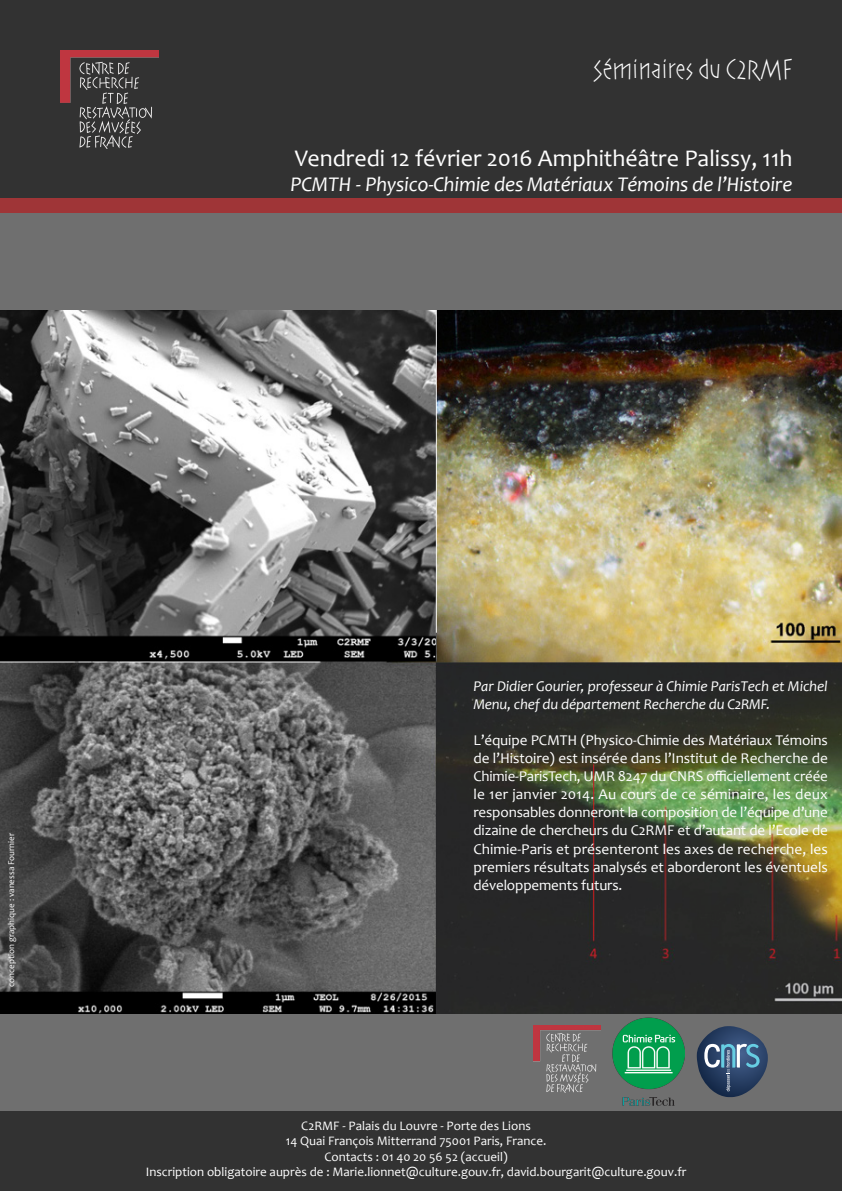
<style>
.page{position:relative;width:842px;height:1191px;background:#6f6f6f}
.page>*{position:absolute;margin:0;border:0;box-sizing:border-box;transform-origin:0 0}
.t1{font:28px "Helenis";color:#fff}
.t2{font:24px "Candara";color:#fff}
.t3{font:italic 21px "Candara";letter-spacing:-.01em;color:#fff}
.t4{font:15px/18px "Candara";letter-spacing:-.005em;color:#fff;text-align:justify}
.t5{font:italic 15px/18px "Candara";letter-spacing:-.005em;color:#fff}
.t6{font:13px "Candara";color:#fff}
.t7{font:9px "Candara";color:#fff}
</style>
<div class="page">
<img style="left:0;top:311px;width:842px;height:702px">
<div style="left:0;top:0;width:842px;height:212px;background:#323232"></div>
<div style="left:0;top:198px;width:842px;height:15px;background:#9f3537"></div>
<img style="left:61px;top:50px;width:98px;height:98px">
<svg style="left:437px;top:662px;width:405px;height:351px;background:#363a2d"></svg>
<div style="left:0;top:1111px;width:842px;height:80px;background:#323232"></div>
<img style="left:613px;top:1017px;width:71px;height:89px">
<img style="left:697px;top:1026px;width:71px;height:71px">
<svg style="left:704px;top:1043px;width:56px;height:48px;background:#4a6785"></svg>
<img style="left:533px;top:1025px;width:67px;height:67px">
<p class="t1" style="left:593px;top:55px;width:201px">Séminaires du C2RMF</p>
<p class="t2" style="left:295px;top:143px;width:499px">Vendredi 12 février 2016 Amphithéâtre Palissy, 11h</p>
<p class="t3" style="left:291px;top:171px;width:503px">PCMTH - Physico-Chimie des Matériaux Témoins de l’Histoire</p>
<p class="t7" style="left:6px;top:986px;width:155px;rotate:-90deg">conception graphique : vanessa Fournier</p>
<p class="t5" style="left:473px;top:677px;width:356px">Par Didier Gourier, professeur à Chimie ParisTech et Michel<br>Menu, chef du département Recherche du C2RMF.</p>
<p class="t4" style="left:473px;top:731px;width:356px">L’équipe PCMTH (Physico-Chimie des Matériaux Témoins de l’Histoire) est insérée dans l’Institut de Recherche de Chimie-ParisTech, UMR 8247 du CNRS officiellement créée le 1er janvier 2014. Au cours de ce séminaire, les deux responsables donneront la composition de l’équipe d’une dizaine de chercheurs du C2RMF et d’autant de l’Ecole de Chimie-Paris et présenteront les axes de recherche, les premiers résultats analysés et aborderont les éventuels développements futurs.</p>
<p class="t6" style="left:301px;top:1117px;width:231px">C2RMF - Palais du Louvre - Porte des Lions</p>
<p class="t6" style="left:286px;top:1133px;width:262px">14 Quai François Mitterrand 75001 Paris, France.</p>
<p class="t6" style="left:324px;top:1148px;width:185px">Contacts : 01 40 20 56 52 (accueil)</p>
<p class="t6" style="left:146px;top:1164px;width:542px">Inscription obligatoire auprès de : Marie.lionnet@culture.gouv.fr, david.bourgarit@culture.gouv.fr</p>
</div>
